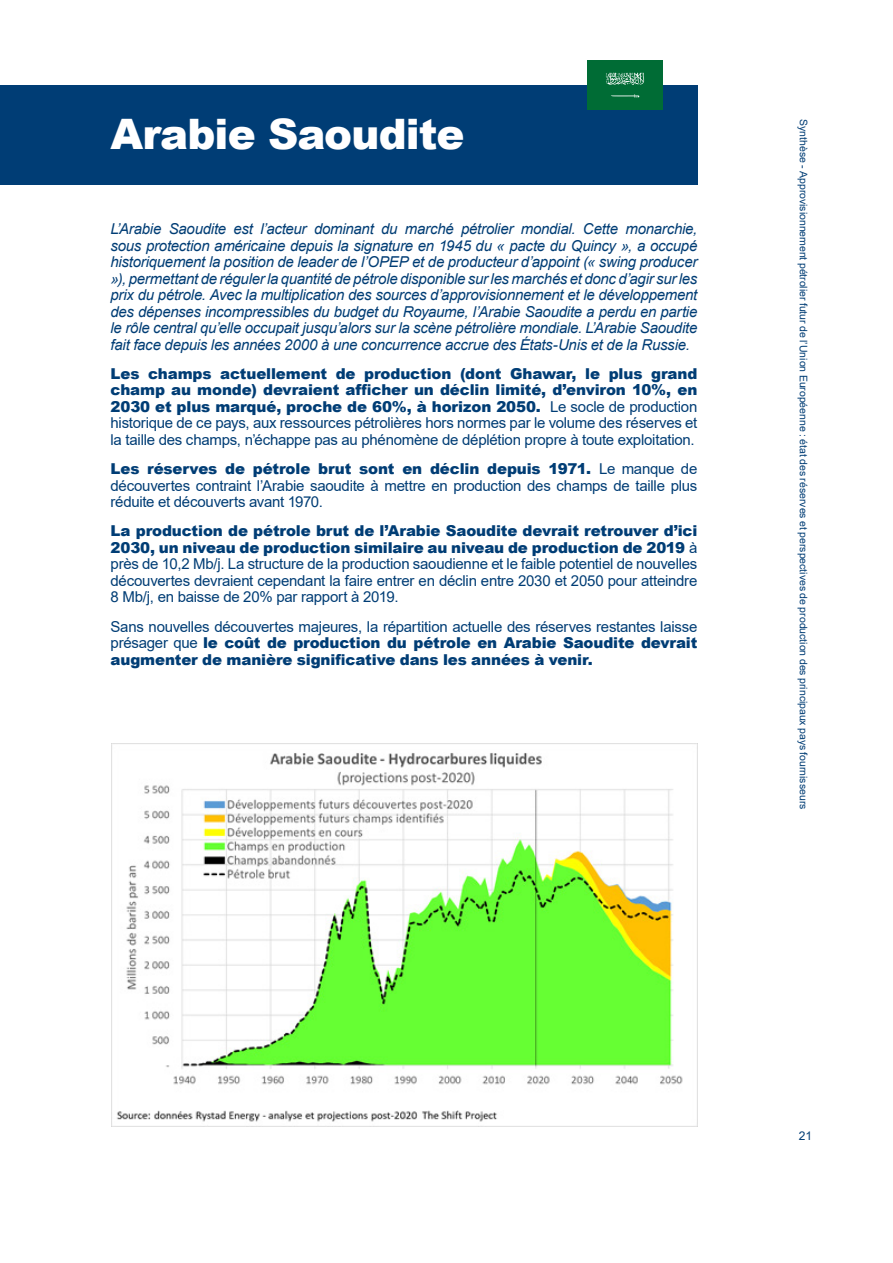
<style>
.page{position:relative;width:893px;height:1263px;background:#fff}
.page>*{position:absolute;margin:0;border:0;box-sizing:border-box;transform-origin:0 0}
.Chapitres{font:900 42px "Arial";letter-spacing:-.02em;color:#fff}
.Chapitres-2{font:15px/16.5px "Arial";letter-spacing:-.015em;color:#003d75;text-align:justify}
.Chapitres-3{font:italic 15px/16.5px "Arial";letter-spacing:-.02em;color:#003d75;text-align:justify}
.Chapitres-4{font:900 15px/16.5px "Arial";letter-spacing:-.01em;color:#003d75;text-align:justify}
.t1{font:12px "Arial";color:#003d75}
.t2{font:10.5px "Arial";letter-spacing:-.005em;color:#003d75}
.s1{font-weight:900}
.s2{font-weight:400}
</style>
<div class="page">
<div style="left:0;top:85px;width:697px;height:100px;background:#003d75"></div>
<img style="left:588px;top:60px;width:74px;height:50px">
<img style="left:111px;top:743px;width:586px;height:383px">
<p class="Chapitres" style="left:111px;top:104px;width:356px">Arabie Saoudite</p>
<p class="Chapitres-3" style="left:111px;top:221px;width:588px">L’Arabie Saoudite est l’acteur dominant du marché pétrolier mondial. Cette monarchie, sous protection américaine depuis la signature en 1945 du « pacte du Quincy », a occupé historiquement la position de leader de l’OPEP et de producteur d’appoint (« swing producer »), permettant de réguler la quantité de pétrole disponible sur les marchés et donc d’agir sur les prix du pétrole. Avec la multiplication des sources d’approvisionnement et le développement des dépenses incompressibles du budget du Royaume, l’Arabie Saoudite a perdu en partie le rôle central qu’elle occupait jusqu’alors sur la scène pétrolière mondiale. L’Arabie Saoudite fait face depuis les années 2000 à une concurrence accrue des États-Unis et de la Russie.</p>
<p class="Chapitres-2" style="left:111px;top:365px;width:588px"><span class="s1">Les champs actuellement de production (dont Ghawar, le plus grand champ au monde) devraient afficher un déclin limité, d’environ 10%, en 2030 et plus marqué, proche de 60%, à horizon 2050.</span> Le socle de production historique de ce pays, aux ressources pétrolières hors normes par le volume des réserves et la taille des champs, n’échappe pas au phénomène de déplétion propre à toute exploitation.</p>
<p class="Chapitres-2" style="left:111px;top:461px;width:588px"><span class="s1">Les réserves de pétrole brut sont en déclin depuis 1971.</span> Le manque de découvertes contraint l’Arabie saoudite à mettre en production des champs de taille plus réduite et découverts avant 1970.</p>
<p class="Chapitres-2" style="left:111px;top:523px;width:588px"><span class="s1">La production de pétrole brut de l’Arabie Saoudite devrait retrouver d’ici 2030, un niveau de production similaire au niveau de production de 2019</span> à près de 10,2 Mb/j. La structure de la production saoudienne et le faible potentiel de nouvelles découvertes devraient cependant la faire entrer en déclin entre 2030 et 2050 pour atteindre 8 Mb/j, en baisse de 20% par rapport à 2019.</p>
<p class="Chapitres-4" style="left:111px;top:618px;width:588px"><span class="s2">Sans nouvelles découvertes majeures, la répartition actuelle des réserves restantes laisse présager que</span> le coût de production du pétrole en Arabie Saoudite devrait augmenter de manière significative dans les années à venir.</p>
<p class="t2" style="left:811px;top:119px;width:692px;rotate:90deg">Synthèse - Approvisionnement pétrolier futur de l’Union Européenne : état des réserves et perspectives de production des principaux pays fournisseurs</p>
<p class="t1" style="left:799px;top:1127px;width:15px">21</p>
</div>
